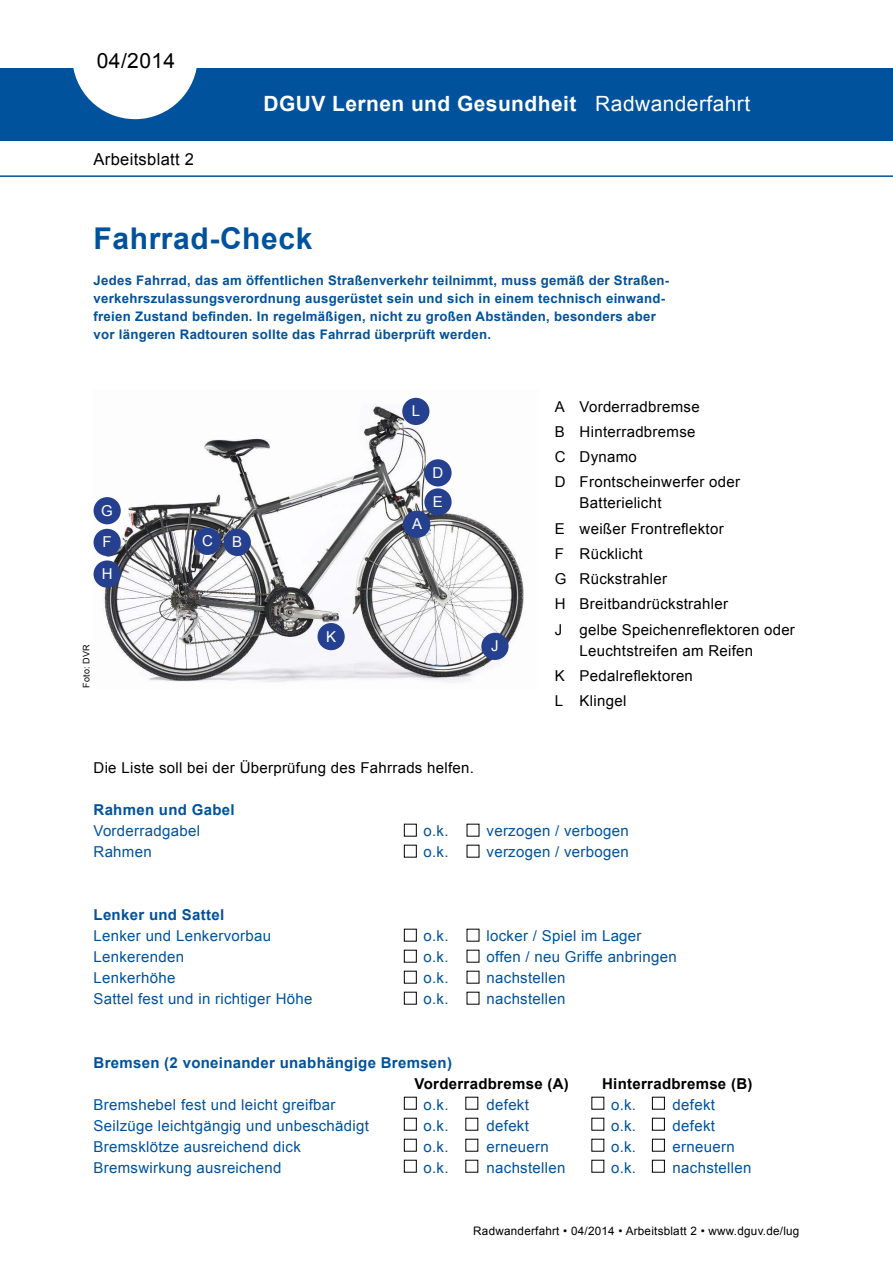
<style>
.page{position:relative;width:893px;height:1263px;background:#fff}
.page>*{position:absolute;margin:0;border:0;box-sizing:border-box;transform-origin:0 0}
.t1{font:700 30px "Arial";letter-spacing:.02em;color:#00529c}
.t2{font:700 21px "Arial";letter-spacing:.02em;color:#fff}
.t3{font:21px "Arial";letter-spacing:.02em;color:#fff}
.t4{font:21px "Arial";letter-spacing:.02em;color:#000}
.t5{font:16.5px "Arial";letter-spacing:.02em;color:#000}
.t6{font:15px "Arial";letter-spacing:.02em;color:#00529c}
.t7{font:15px/25.2px "Arial";letter-spacing:.02em;color:#000}
.t8{font:700 15px "Arial";letter-spacing:.02em;color:#00529c}
.t9{font:700 15px "Arial";letter-spacing:.02em;color:#000}
.t10{font:15px "Arial";color:#fff}
.t11{font:700 13.2px/18px "Arial";letter-spacing:.02em;color:#00529c}
.t12{font:11.7px "Arial";letter-spacing:.02em;color:#000}
.t13{font:9px "Arial";letter-spacing:.015em;color:#000}
</style>
<div class="page">
<div style="left:0;top:68px;width:893px;height:72px;background:#00529c"></div>
<svg style="left:73px;top:68px;width:124px;height:51px"></svg>
<hr style="left:0;top:175px;width:893px;height:2px;background:#00529c">
<img style="left:94px;top:397px;width:430px;height:285px">
<div style="left:94px;top:497px;width:27px;height:27px;background:#25408f;border-radius:50%"></div>
<div style="left:94px;top:560px;width:27px;height:28px;background:#25408f;border-radius:50%"></div>
<div style="left:224px;top:529px;width:27px;height:27px;background:#25408f;border-radius:50%"></div>
<div style="left:481px;top:633px;width:28px;height:27px;background:#25408f;border-radius:50%"></div>
<div style="left:194px;top:528px;width:27px;height:27px;background:#25408f;border-radius:50%"></div>
<div style="left:317px;top:623px;width:28px;height:27px;background:#25408f;border-radius:50%"></div>
<div style="left:424px;top:459px;width:28px;height:27px;background:#25408f;border-radius:50%"></div>
<div style="left:402px;top:398px;width:27px;height:27px;background:#25408f;border-radius:50%"></div>
<div style="left:424px;top:488px;width:28px;height:28px;background:#25408f;border-radius:50%"></div>
<div style="left:94px;top:529px;width:27px;height:27px;background:#25408f;border-radius:50%"></div>
<div style="left:403px;top:511px;width:27px;height:27px;background:#25408f;border-radius:50%"></div>
<div style="left:404px;top:824px;width:13px;height:12px;border:1px solid #000"></div>
<div style="left:404px;top:845px;width:13px;height:12px;border:1px solid #000"></div>
<div style="left:404px;top:929px;width:13px;height:12px;border:1px solid #000"></div>
<div style="left:404px;top:950px;width:13px;height:12px;border:1px solid #000"></div>
<div style="left:404px;top:971px;width:13px;height:12px;border:1px solid #000"></div>
<div style="left:404px;top:992px;width:13px;height:12px;border:1px solid #000"></div>
<div style="left:404px;top:1097px;width:13px;height:12px;border:1px solid #000"></div>
<div style="left:652px;top:1097px;width:13px;height:12px;border:1px solid #000"></div>
<div style="left:404px;top:1118px;width:13px;height:12px;border:1px solid #000"></div>
<div style="left:652px;top:1118px;width:13px;height:12px;border:1px solid #000"></div>
<div style="left:404px;top:1139px;width:13px;height:12px;border:1px solid #000"></div>
<div style="left:652px;top:1139px;width:13px;height:12px;border:1px solid #000"></div>
<div style="left:404px;top:1160px;width:13px;height:12px;border:1px solid #000"></div>
<div style="left:652px;top:1160px;width:13px;height:12px;border:1px solid #000"></div>
<h2 class="t4" style="left:97px;top:47px;width:80px">04/2014</h2>
<p class="t5" style="left:94px;top:148px;width:102px">Arbeitsblatt 2</p>
<h2 class="t2" style="left:264px;top:90px;width:314px">DGUV Lernen und Gesundheit</h2>
<h2 class="t3" style="left:595px;top:90px;width:156px">Radwanderfahrt</h2>
<h1 class="t1" style="left:94px;top:218px;width:220px">Fahrrad-Check</h1>
<p class="t11" style="left:94px;top:272px;width:577px">Jedes Fahrrad, das am öffentlichen Straßenverkehr teilnimmt, muss gemäß der Straßen&shy;verkehrszulassungsverordnung ausgerüstet sein und sich in einem technisch einwand&shy;freien Zustand befinden. In regelmäßigen, nicht zu großen Abständen, besonders aber vor längeren Radtouren sollte das Fahrrad überprüft werden.</p>
<p class="t10" style="left:101px;top:501px;width:13px">G</p>
<p class="t10" style="left:103px;top:532px;width:11px">F</p>
<p class="t10" style="left:102px;top:564px;width:12px">H</p>
<p class="t13" style="left:80px;top:688px;width:45px;rotate:-90deg">Foto: DVR</p>
<p class="t10" style="left:202px;top:531px;width:12px">C</p>
<p class="t10" style="left:232px;top:532px;width:12px">B</p>
<p class="t10" style="left:326px;top:626px;width:12px">K</p>
<p class="t10" style="left:412px;top:401px;width:10px">L</p>
<p class="t10" style="left:412px;top:514px;width:12px">A</p>
<p class="t10" style="left:433px;top:463px;width:12px">D</p>
<p class="t10" style="left:433px;top:492px;width:12px">E</p>
<p class="t10" style="left:491px;top:636px;width:9px">J</p>
<p class="t7" style="left:555px;top:394px;width:187px">A Vorderradbremse<br>B Hinterradbremse<br>C Dynamo<br>D Frontscheinwerfer oder</p>
<p class="t7" style="left:555px;top:491px;width:242px;text-indent:25px">Batterielicht<br>E weißer Frontreflektor<br>F Rücklicht<br>G Rückstrahler<br>H Breitbandrückstrahler<br>J gelbe Speichenreflektoren oder</p>
<p class="t7" style="left:555px;top:638px;width:200px;text-indent:25px">Leuchtstreifen am Reifen<br>K Pedalreflektoren<br>L Klingel</p>
<p class="t7" style="left:94px;top:756px;width:382px">Die Liste soll bei der Überprüfung des Fahrrads helfen.</p>
<p class="t8" style="left:94px;top:800px;width:143px">Rahmen und Gabel</p>
<p class="t6" style="left:94px;top:821px;width:108px">Vorderradgabel</p>
<p class="t6" style="left:423px;top:821px;width:27px">o.k.</p>
<p class="t6" style="left:487px;top:821px;width:144px">verzogen / verbogen</p>
<p class="t6" style="left:94px;top:842px;width:60px">Rahmen</p>
<p class="t6" style="left:423px;top:842px;width:27px">o.k.</p>
<p class="t6" style="left:487px;top:842px;width:144px">verzogen / verbogen</p>
<p class="t8" style="left:94px;top:905px;width:132px">Lenker und Sattel</p>
<p class="t6" style="left:94px;top:926px;width:179px">Lenker und Lenkervorbau</p>
<p class="t6" style="left:423px;top:926px;width:27px">o.k.</p>
<p class="t6" style="left:487px;top:926px;width:156px">locker / Spiel im Lager</p>
<p class="t6" style="left:94px;top:947px;width:92px">Lenkerenden</p>
<p class="t6" style="left:423px;top:947px;width:27px">o.k.</p>
<p class="t6" style="left:487px;top:947px;width:192px">offen / neu Griffe anbringen</p>
<p class="t6" style="left:94px;top:968px;width:83px">Lenkerhöhe</p>
<p class="t6" style="left:423px;top:968px;width:27px">o.k.</p>
<p class="t6" style="left:487px;top:968px;width:80px">nachstellen</p>
<p class="t6" style="left:94px;top:989px;width:220px">Sattel fest und in richtiger Höhe</p>
<p class="t6" style="left:423px;top:989px;width:27px">o.k.</p>
<p class="t6" style="left:487px;top:989px;width:80px">nachstellen</p>
<p class="t8" style="left:94px;top:1052px;width:360px">Bremsen (2 voneinander unabhängige Bremsen)</p>
<p class="t9" style="left:415px;top:1073px;width:156px">Vorderradbremse (A)</p>
<p class="t9" style="left:602px;top:1073px;width:152px">Hinterradbremse (B)</p>
<p class="t6" style="left:94px;top:1094px;width:243px">Bremshebel fest und leicht greifbar</p>
<p class="t6" style="left:423px;top:1094px;width:27px">o.k.</p>
<p class="t6" style="left:487px;top:1094px;width:44px">defekt</p>
<p class="t6" style="left:611px;top:1094px;width:27px">o.k.</p>
<p class="t6" style="left:673px;top:1094px;width:44px">defekt</p>
<p class="t6" style="left:94px;top:1115px;width:277px">Seilzüge leichtgängig und unbeschädigt</p>
<p class="t6" style="left:423px;top:1115px;width:27px">o.k.</p>
<p class="t6" style="left:487px;top:1115px;width:44px">defekt</p>
<p class="t6" style="left:611px;top:1115px;width:27px">o.k.</p>
<p class="t6" style="left:673px;top:1115px;width:44px">defekt</p>
<p class="t6" style="left:94px;top:1136px;width:209px">Bremsklötze ausreichend dick</p>
<p class="t6" style="left:423px;top:1136px;width:27px">o.k.</p>
<p class="t6" style="left:487px;top:1136px;width:64px">erneuern</p>
<p class="t6" style="left:611px;top:1136px;width:27px">o.k.</p>
<p class="t6" style="left:673px;top:1136px;width:64px">erneuern</p>
<p class="t6" style="left:94px;top:1157px;width:189px">Bremswirkung ausreichend</p>
<p class="t6" style="left:423px;top:1157px;width:27px">o.k.</p>
<p class="t6" style="left:487px;top:1157px;width:80px">nachstellen</p>
<p class="t6" style="left:611px;top:1157px;width:27px">o.k.</p>
<p class="t6" style="left:673px;top:1157px;width:80px">nachstellen</p>
<p class="t12" style="left:473px;top:1223px;width:328px">Radwanderfahrt • 04/2014 • Arbeitsblatt 2 • www.dguv.de/lug</p>
</div>
